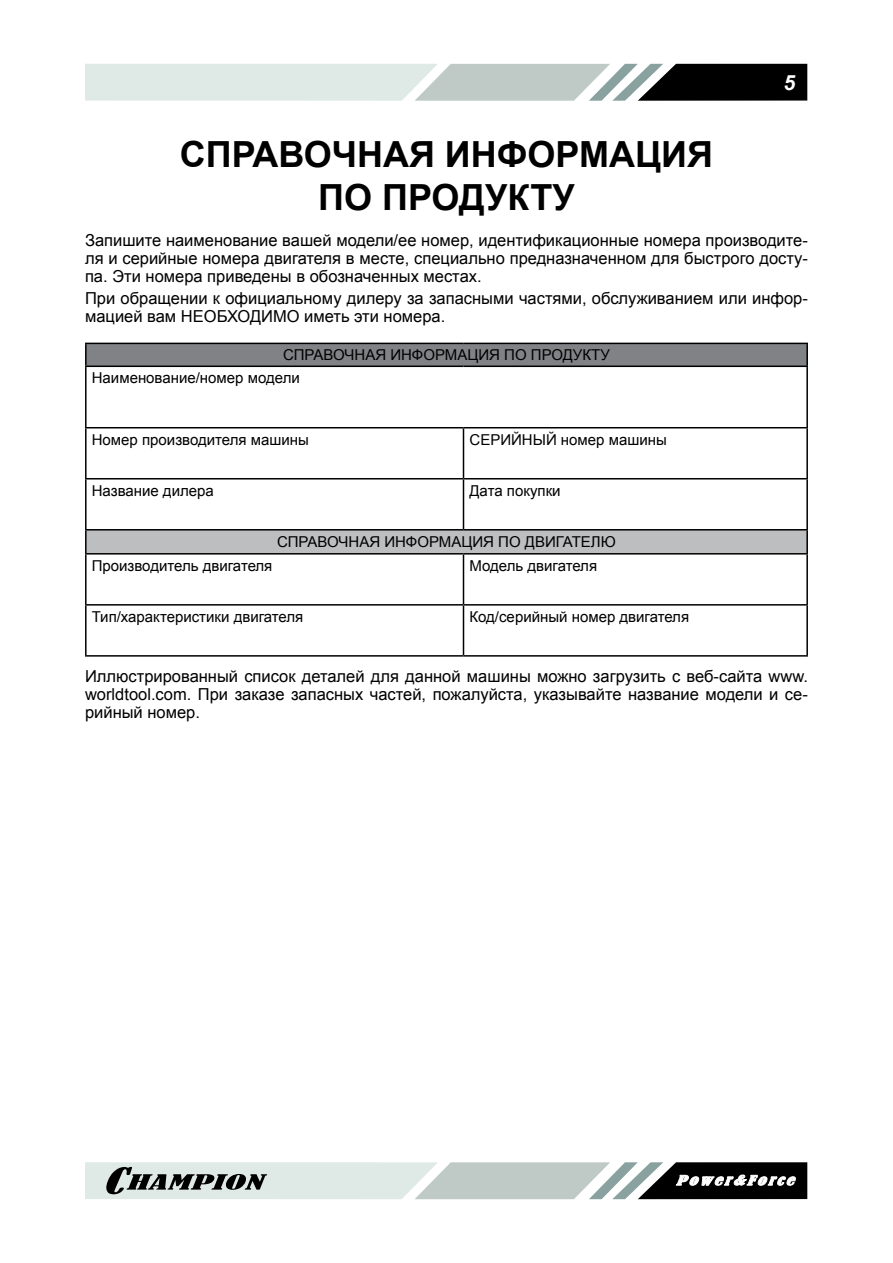
<style>
.page{position:relative;width:893px;height:1263px;background:#fff}
.page>*{position:absolute;margin:0;border:0;box-sizing:border-box;transform-origin:0 0}
.t1{font:700 36px "Arial";color:#000}
.t2{font:italic 700 21px "Arial";color:#fff}
.t3{font:16.5px/18px "Arial";color:#000;text-align:justify}
.t4{font:15px "Arial";letter-spacing:-.01em;color:#000}
</style>
<div class="page">
<svg style="left:85px;top:64px;width:722px;height:37px;background:#a9b2af"></svg>
<svg style="left:85px;top:1162px;width:722px;height:37px;background:#a3aba8"></svg>
<div style="left:86px;top:343px;width:721px;height:23px;background:#808285"></div>
<div style="left:86px;top:530px;width:721px;height:24px;background:#bcbec0"></div>
<hr style="left:85px;top:343px;width:378px;height:1px;background:#000">
<hr style="left:85px;top:344px;width:2px;height:22px;background:#000">
<hr style="left:463px;top:343px;width:345px;height:1px;background:#000">
<hr style="left:806px;top:344px;width:2px;height:22px;background:#000">
<hr style="left:85px;top:366px;width:378px;height:1px;background:#000">
<hr style="left:85px;top:367px;width:2px;height:60px;background:#000">
<hr style="left:463px;top:366px;width:345px;height:1px;background:#000">
<hr style="left:806px;top:367px;width:2px;height:60px;background:#000">
<hr style="left:85px;top:427px;width:378px;height:1px;background:#000">
<hr style="left:85px;top:428px;width:2px;height:50px;background:#000">
<hr style="left:463px;top:427px;width:345px;height:1px;background:#000">
<hr style="left:463px;top:428px;width:1px;height:50px;background:#000">
<hr style="left:806px;top:428px;width:2px;height:50px;background:#000">
<hr style="left:85px;top:478px;width:378px;height:1px;background:#000">
<hr style="left:85px;top:479px;width:2px;height:50px;background:#000">
<hr style="left:463px;top:478px;width:345px;height:1px;background:#000">
<hr style="left:463px;top:479px;width:1px;height:50px;background:#000">
<hr style="left:806px;top:479px;width:2px;height:50px;background:#000">
<hr style="left:85px;top:529px;width:378px;height:1px;background:#000">
<hr style="left:85px;top:530px;width:2px;height:23px;background:#000">
<hr style="left:463px;top:529px;width:345px;height:1px;background:#000">
<hr style="left:806px;top:530px;width:2px;height:23px;background:#000">
<hr style="left:85px;top:553px;width:378px;height:1px;background:#000">
<hr style="left:85px;top:554px;width:2px;height:50px;background:#000">
<hr style="left:463px;top:553px;width:345px;height:1px;background:#000">
<hr style="left:463px;top:554px;width:1px;height:50px;background:#000">
<hr style="left:806px;top:554px;width:2px;height:50px;background:#000">
<hr style="left:85px;top:604px;width:378px;height:2px;background:#000">
<hr style="left:85px;top:606px;width:2px;height:49px;background:#000">
<hr style="left:463px;top:604px;width:345px;height:2px;background:#000">
<hr style="left:463px;top:606px;width:1px;height:49px;background:#000">
<hr style="left:806px;top:606px;width:2px;height:49px;background:#000">
<hr style="left:85px;top:655px;width:378px;height:2px;background:#000">
<hr style="left:463px;top:655px;width:345px;height:2px;background:#000">
<p class="t2" style="left:783px;top:69px;width:13px">5</p>
<h1 class="t1" style="left:180px;top:130px;width:53px">Справочна</h1>
<h1 class="t1" style="left:409px;top:130px;width:146px">я информа</h1>
<h1 class="t1" style="left:635px;top:130px;width:80px">ция</h1>
<h1 class="t1" style="left:318px;top:173px;width:89px">по продукту</h1>
<p class="t3" style="left:85px;top:231px;width:724px">Запишите наименование вашей модели/ее номер, идентификационные номера производите&shy;ля и серийные номера двигателя в месте, специально предназначенном для быстрого досту&shy;па. Эти номера приведены в обозначенных местах.</p>
<p class="t3" style="left:85px;top:290px;width:724px">П ри обращении к официальному дилеру за запасными частями, обслуживанием или инфор&shy;мацией вам НЕОБХОДИМО</p>
<p class="t3" style="left:304px;top:308px;width:143px">иметь эти номера.</p>
<p class="t4" style="left:283px;top:345px;width:11px">СПРА</p>
<p class="t4" style="left:324px;top:345px;width:21px">ВОЧНАЯ</p>
<p class="t4" style="left:390px;top:345px;width:12px">ИНФОРМАЦИЯ</p>
<p class="t4" style="left:504px;top:345px;width:38px">ПО ПРОДУК</p>
<p class="t4" style="left:591px;top:345px;width:20px">ТУ</p>
<p class="t4" style="left:92px;top:368px;width:209px">Наименование/номер модели</p>
<p class="t4" style="left:92px;top:430px;width:219px">Номер производителя машины</p>
<p class="t4" style="left:469px;top:430px;width:12px">СЕРИЙНЫЙ</p>
<p class="t4" style="left:561px;top:430px;width:107px">номер машины</p>
<p class="t4" style="left:92px;top:481px;width:124px">Название дилера</p>
<p class="t4" style="left:469px;top:481px;width:93px">Дата покупки</p>
<p class="t4" style="left:277px;top:532px;width:11px">СПРА</p>
<p class="t4" style="left:318px;top:532px;width:21px">ВОЧНАЯ</p>
<p class="t4" style="left:384px;top:532px;width:12px">ИНФОРМАЦИЯ</p>
<p class="t4" style="left:498px;top:532px;width:119px">ПО ДВИГАТЕЛ Ю</p>
<p class="t4" style="left:92px;top:556px;width:182px">П роизводитель двигателя</p>
<p class="t4" style="left:469px;top:556px;width:129px">М одель двигателя</p>
<p class="t4" style="left:92px;top:607px;width:213px">Тип/характеристики двигателя</p>
<p class="t4" style="left:469px;top:607px;width:221px">Код/серийный номер двигателя</p>
<p class="t3" style="left:85px;top:667px;width:724px">Иллюстрированный список деталей для данной машины можно загрузить с веб-сайта www. worldtool.com. П ри заказе запасных частей, пожалуйста, указывайте название модели и се&shy;рийный номер.</p>
</div>
